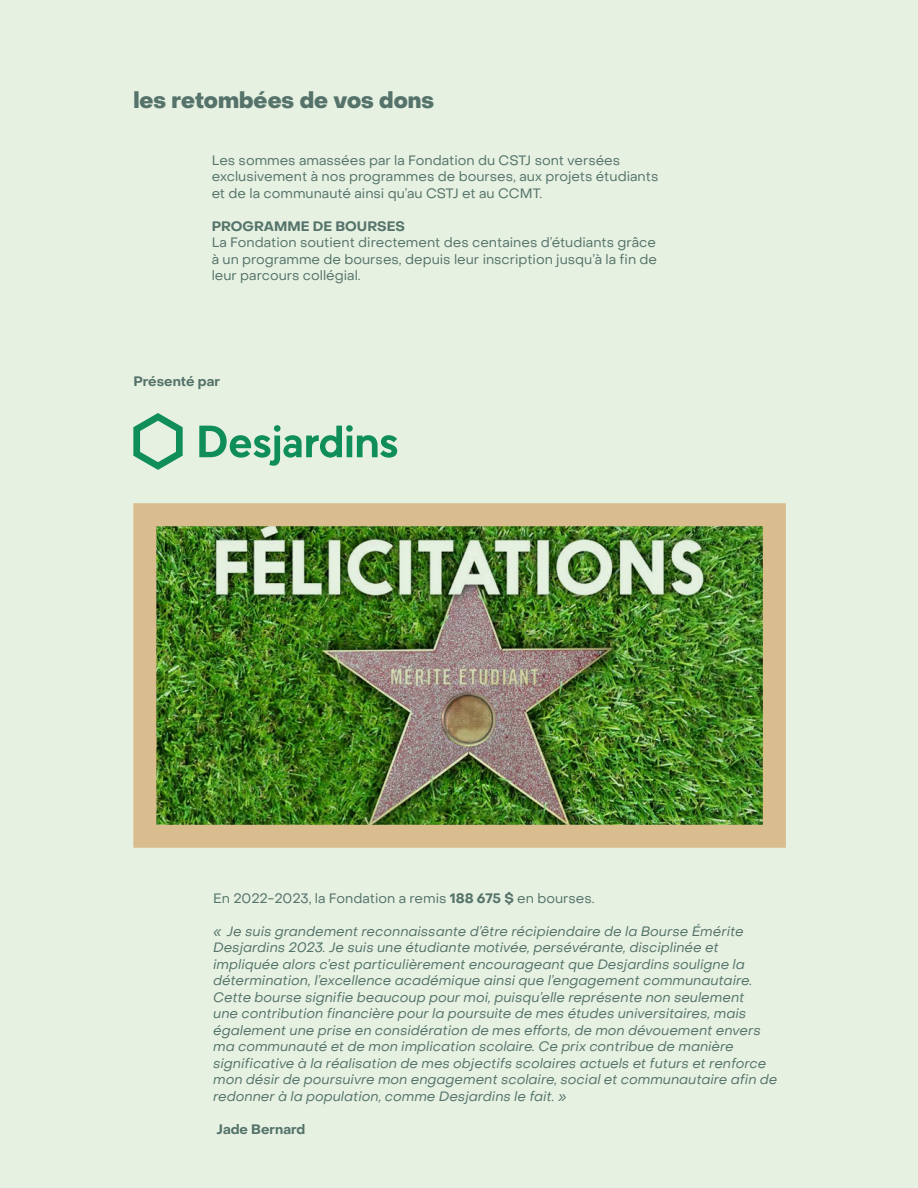
<style>
.page{position:relative;width:918px;height:1188px;background:#e6f1e2}
.page>*{position:absolute;margin:0;border:0;box-sizing:border-box;transform-origin:0 0}
.t1{font:800 22.5px "Object Sans";color:#55736a}
.t2{font:italic 13.5px/16.5px "Object Sans";color:#55736a}
.t3{font:13.5px/16.5px "Object Sans";color:#55736a}
.t4{font:700 13.5px "Object Sans";color:#55736a}
.s1{font-weight:700}
</style>
<div class="page">
<svg style="left:133px;top:413px;width:50px;height:57px"></svg>
<svg style="left:199px;top:425px;width:198px;height:41px"></svg>
<img style="left:157px;top:527px;width:605px;height:297px">
<div style="left:133px;top:503px;width:653px;height:345px;border:23px solid #f2c8a2"></div>
<p class="t1" style="left:133px;top:86px;width:302px">les retombées de vos dons</p>
<p class="t3" style="left:212px;top:152px;width:448px">Les sommes amassées par la Fondation du CSTJ sont versées exclusivement à nos programmes de bourses, aux projets étudiants et de la communauté ainsi qu’au CSTJ et au CCMT.</p>
<p class="t4" style="left:212px;top:218px;width:195px">PROGRAMME DE BOURSES</p>
<p class="t3" style="left:212px;top:234px;width:447px;text-align:justify">La Fondation soutient directement des centaines d’étudiants grâce à un programme de bourses, depuis leur inscription jusqu’à la fin de leur parcours collégial.</p>
<p class="t4" style="left:133px;top:373px;width:88px">Présenté par</p>
<p class="t3" style="left:213px;top:890px;width:383px">En 2022-2023, la Fondation a remis <span class="s1">188 675 $</span> en bourses.</p>
<p class="t2" style="left:213px;top:923px;width:566px">« Je suis grandement reconnaissante d’être récipiendaire de la Bourse Émérite Desjardins 2023. Je suis une étudiante motivée, persévérante, disciplinée et impliquée alors c’est particulièrement encourageant que Desjardins souligne la détermination, l’excellence académique ainsi que l’engagement communautaire.<br>Cette bourse signifie beaucoup pour moi, puisqu’elle représente non seulement<br>une contribution financière pour la poursuite de mes études universitaires, mais également une prise en considération de mes efforts, de mon dévouement envers ma communauté et de mon implication scolaire. Ce prix contribue de manière significative à la réalisation de mes objectifs scolaires actuels et futurs et renforce mon désir de poursuivre mon engagement scolaire, social et communautaire afin de redonner à la population, comme Desjardins le fait. »</p>
<p class="t4" style="left:217px;top:1121px;width:90px">Jade Bernard</p>
</div>
